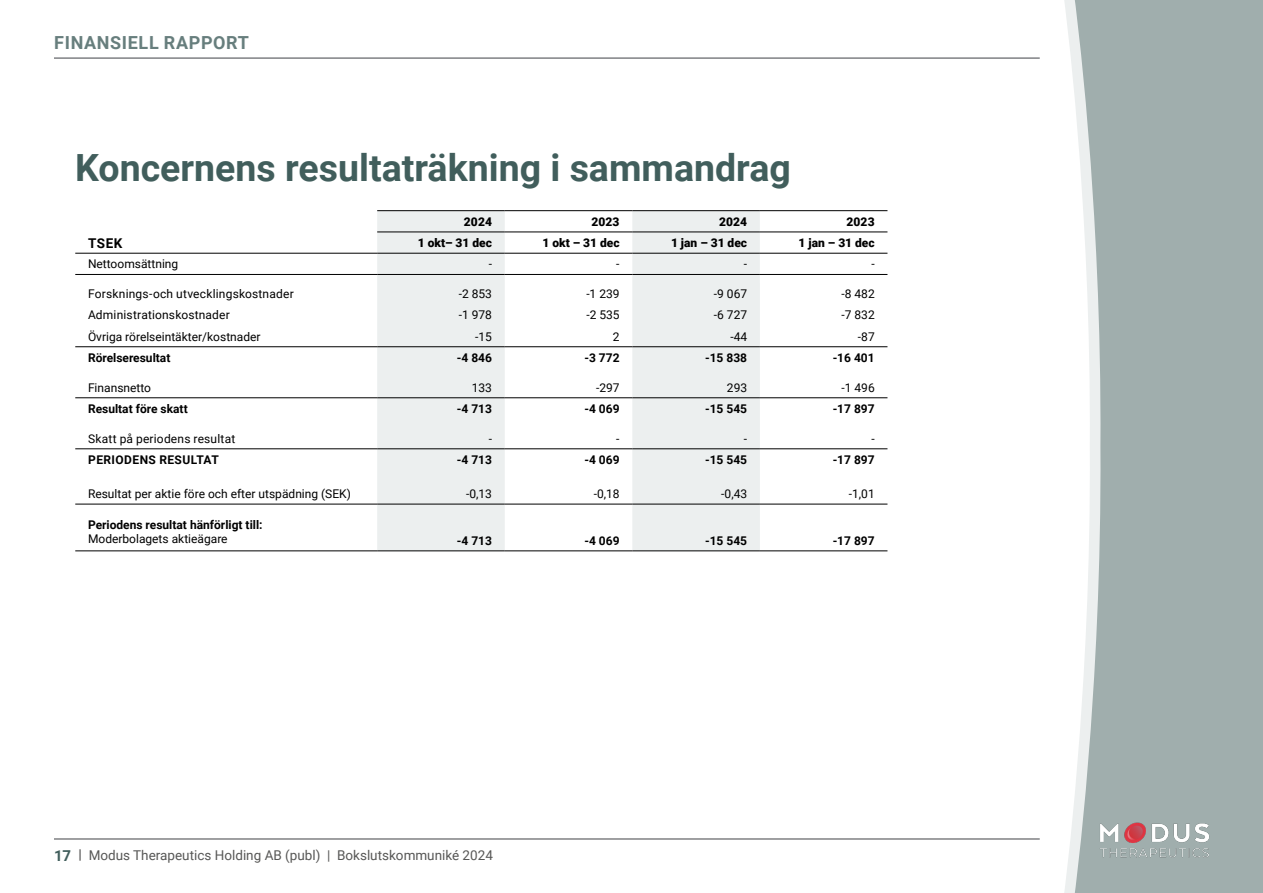
<style>
.page{position:relative;width:1263px;height:893px;background:#fff}
.page>*{position:absolute;margin:0;border:0;box-sizing:border-box;transform-origin:0 0}
.t1{font:700 37.5px "Roboto";color:#415e5c}
.t2{font:700 18px "Roboto";letter-spacing:.035em;color:#677e7d}
.t3{font:13.5px "Roboto";color:#575756}
.t4{font:700 13.5px "Roboto";color:#000}
.t5{font:12px "Roboto";color:#000}
.t6{font:700 12px "Roboto";color:#000}
.t7{font:900 12px "Roboto";color:#000}
.t8{font:700 12px "Roboto";letter-spacing:.035em;color:#000}
.s1{font-weight:700;font-size:15px;color:#415e5c}
.s2{font-weight:700}
</style>
<div class="page">
<svg style="left:377px;top:211px;width:383px;height:340px;fill:#ecefef"></svg>
<svg style="left:760px;top:211px;width:127px;height:42px"></svg>
<hr style="left:75px;top:253px;width:302px;height:1px;background:#000">
<hr style="left:377px;top:210px;width:128px;height:1px;background:#000">
<hr style="left:505px;top:210px;width:127px;height:1px;background:#000">
<hr style="left:632px;top:210px;width:128px;height:1px;background:#000">
<hr style="left:760px;top:210px;width:127px;height:1px;background:#000">
<hr style="left:505px;top:253px;width:127px;height:1px;background:#000">
<hr style="left:377px;top:232px;width:128px;height:1px;background:#000">
<hr style="left:505px;top:232px;width:127px;height:1px;background:#000">
<hr style="left:632px;top:232px;width:128px;height:1px;background:#000">
<hr style="left:760px;top:232px;width:127px;height:1px;background:#000">
<hr style="left:377px;top:253px;width:128px;height:1px;background:#000">
<hr style="left:632px;top:253px;width:128px;height:1px;background:#000">
<hr style="left:760px;top:253px;width:127px;height:1px;background:#000">
<hr style="left:75px;top:274px;width:302px;height:1px;background:#000">
<hr style="left:377px;top:274px;width:128px;height:1px;background:#000">
<hr style="left:505px;top:274px;width:127px;height:1px;background:#000">
<hr style="left:632px;top:274px;width:128px;height:1px;background:#000">
<hr style="left:760px;top:274px;width:127px;height:1px;background:#000">
<hr style="left:75px;top:346px;width:302px;height:1px;background:#000">
<hr style="left:377px;top:346px;width:128px;height:1px;background:#000">
<hr style="left:505px;top:346px;width:127px;height:1px;background:#000">
<hr style="left:632px;top:346px;width:128px;height:1px;background:#000">
<hr style="left:760px;top:346px;width:127px;height:1px;background:#000">
<hr style="left:75px;top:397px;width:302px;height:1px;background:#000">
<hr style="left:377px;top:397px;width:128px;height:1px;background:#000">
<hr style="left:505px;top:397px;width:127px;height:1px;background:#000">
<hr style="left:632px;top:397px;width:128px;height:1px;background:#000">
<hr style="left:760px;top:397px;width:127px;height:1px;background:#000">
<hr style="left:75px;top:449px;width:302px;height:1px;background:#000">
<hr style="left:75px;top:504px;width:302px;height:1px;background:#000">
<hr style="left:75px;top:551px;width:302px;height:1px;background:#000">
<hr style="left:377px;top:551px;width:128px;height:1px;background:#000">
<hr style="left:505px;top:551px;width:127px;height:1px;background:#000">
<hr style="left:632px;top:551px;width:128px;height:1px;background:#000">
<hr style="left:760px;top:551px;width:127px;height:1px;background:#000">
<hr style="left:377px;top:504px;width:128px;height:1px;background:#000">
<hr style="left:505px;top:504px;width:127px;height:1px;background:#000">
<hr style="left:632px;top:504px;width:128px;height:1px;background:#000">
<hr style="left:760px;top:504px;width:127px;height:1px;background:#000">
<hr style="left:377px;top:449px;width:128px;height:1px;background:#000">
<hr style="left:505px;top:449px;width:127px;height:1px;background:#000">
<hr style="left:632px;top:449px;width:128px;height:1px;background:#000">
<hr style="left:760px;top:449px;width:127px;height:1px;background:#000">
<hr style="left:54px;top:839px;width:986px;height:1px;background:#3f4146">
<hr style="left:54px;top:58px;width:986px;height:1px;background:#3f4146">
<svg style="left:1064px;top:0;width:11px;height:893px"></svg>
<svg style="left:1075px;top:0;width:188px;height:893px;background:#a8b5b4"></svg>
<img style="left:1084px;top:814px;width:140px;height:50px">
<p class="t2" style="left:54px;top:30px;width:196px">FINANSIELL RAPPORT</p>
<p class="t1" style="left:75px;top:142px;width:717px">Koncernens resultaträkning i sammandrag</p>
<p class="t7" style="left:464px;top:213px;width:30px">2024</p>
<p class="t7" style="left:591px;top:213px;width:30px">2023</p>
<p class="t7" style="left:719px;top:213px;width:30px">2024</p>
<p class="t7" style="left:846px;top:213px;width:30px">2023</p>
<p class="t4" style="left:88px;top:233px;width:36px">TSEK</p>
<p class="t7" style="left:418px;top:234px;width:76px">1 okt– 31 dec</p>
<p class="t7" style="left:542px;top:234px;width:79px">1 okt – 31 dec</p>
<p class="t7" style="left:671px;top:234px;width:78px">1 jan – 31 dec</p>
<p class="t7" style="left:799px;top:234px;width:78px">1 jan – 31 dec</p>
<p class="t5" style="left:88px;top:256px;width:92px">Nettoomsättning</p>
<p class="t5" style="left:489px;top:256px;width:5px">-</p>
<p class="t5" style="left:616px;top:256px;width:5px">-</p>
<p class="t5" style="left:744px;top:256px;width:5px">-</p>
<p class="t5" style="left:871px;top:256px;width:5px">-</p>
<p class="t5" style="left:88px;top:285px;width:207px">Forsknings-och utvecklingskostnader</p>
<p class="t5" style="left:459px;top:285px;width:35px">-2 853</p>
<p class="t5" style="left:586px;top:285px;width:35px">-1 239</p>
<p class="t5" style="left:714px;top:285px;width:35px">-9 067</p>
<p class="t5" style="left:841px;top:285px;width:35px">-8 482</p>
<p class="t5" style="left:88px;top:307px;width:143px">Administrationskostnader</p>
<p class="t5" style="left:459px;top:307px;width:35px">-1 978</p>
<p class="t5" style="left:586px;top:307px;width:35px">-2 535</p>
<p class="t5" style="left:714px;top:307px;width:35px">-6 727</p>
<p class="t5" style="left:841px;top:307px;width:35px">-7 832</p>
<p class="t5" style="left:88px;top:328px;width:174px">Övriga rörelseintäkter/kostnader</p>
<p class="t5" style="left:475px;top:328px;width:18px">-15</p>
<p class="t5" style="left:613px;top:328px;width:8px">2</p>
<p class="t5" style="left:730px;top:328px;width:18px">-44</p>
<p class="t5" style="left:858px;top:328px;width:18px">-87</p>
<p class="t6" style="left:88px;top:349px;width:84px">Rörelseresultat</p>
<p class="t6" style="left:457px;top:349px;width:37px">-4 846</p>
<p class="t6" style="left:584px;top:349px;width:37px">-3 772</p>
<p class="t6" style="left:705px;top:349px;width:44px">-15 838</p>
<p class="t6" style="left:833px;top:349px;width:44px">-16 401</p>
<p class="t5" style="left:88px;top:379px;width:65px">Finansnetto</p>
<p class="t5" style="left:472px;top:379px;width:22px">133</p>
<p class="t5" style="left:596px;top:379px;width:25px">-297</p>
<p class="t5" style="left:727px;top:379px;width:22px">293</p>
<p class="t5" style="left:841px;top:379px;width:35px">-1 496</p>
<p class="t6" style="left:88px;top:400px;width:101px">Resultat före skatt</p>
<p class="t6" style="left:457px;top:400px;width:37px">-4 713</p>
<p class="t6" style="left:584px;top:400px;width:37px">-4 069</p>
<p class="t6" style="left:705px;top:400px;width:44px">-15 545</p>
<p class="t6" style="left:833px;top:400px;width:44px">-17 897</p>
<p class="t5" style="left:88px;top:430px;width:149px">Skatt på periodens resultat</p>
<p class="t5" style="left:489px;top:430px;width:5px">-</p>
<p class="t5" style="left:616px;top:430px;width:5px">-</p>
<p class="t5" style="left:744px;top:430px;width:5px">-</p>
<p class="t5" style="left:871px;top:430px;width:5px">-</p>
<p class="t8" style="left:88px;top:451px;width:132px">PERIODENS RESULTAT</p>
<p class="t6" style="left:457px;top:451px;width:37px">-4 713</p>
<p class="t6" style="left:584px;top:451px;width:37px">-4 069</p>
<p class="t6" style="left:705px;top:451px;width:44px">-15 545</p>
<p class="t6" style="left:833px;top:451px;width:44px">-17 897</p>
<p class="t5" style="left:88px;top:485px;width:264px">Resultat per aktie före och efter utspädning (SEK)</p>
<p class="t5" style="left:466px;top:485px;width:27px">-0,13</p>
<p class="t5" style="left:594px;top:485px;width:27px">-0,18</p>
<p class="t5" style="left:721px;top:485px;width:27px">-0,43</p>
<p class="t5" style="left:849px;top:485px;width:27px">-1,01</p>
<p class="t6" style="left:88px;top:516px;width:176px">Periodens resultat hänförligt till:</p>
<p class="t5" style="left:88px;top:531px;width:141px">Moderbolagets aktieägare</p>
<p class="t6" style="left:457px;top:532px;width:37px">-4 713</p>
<p class="t6" style="left:584px;top:532px;width:37px">-4 069</p>
<p class="t6" style="left:705px;top:532px;width:44px">-15 545</p>
<p class="t6" style="left:833px;top:532px;width:44px">-17 897</p>
<p class="t3" style="left:54px;top:846px;width:440px"><span class="s1">17</span> <span class="s2">|</span> Modus Therapeutics Holding AB (publ) | Bokslutskommuniké 2024</p>
</div>
